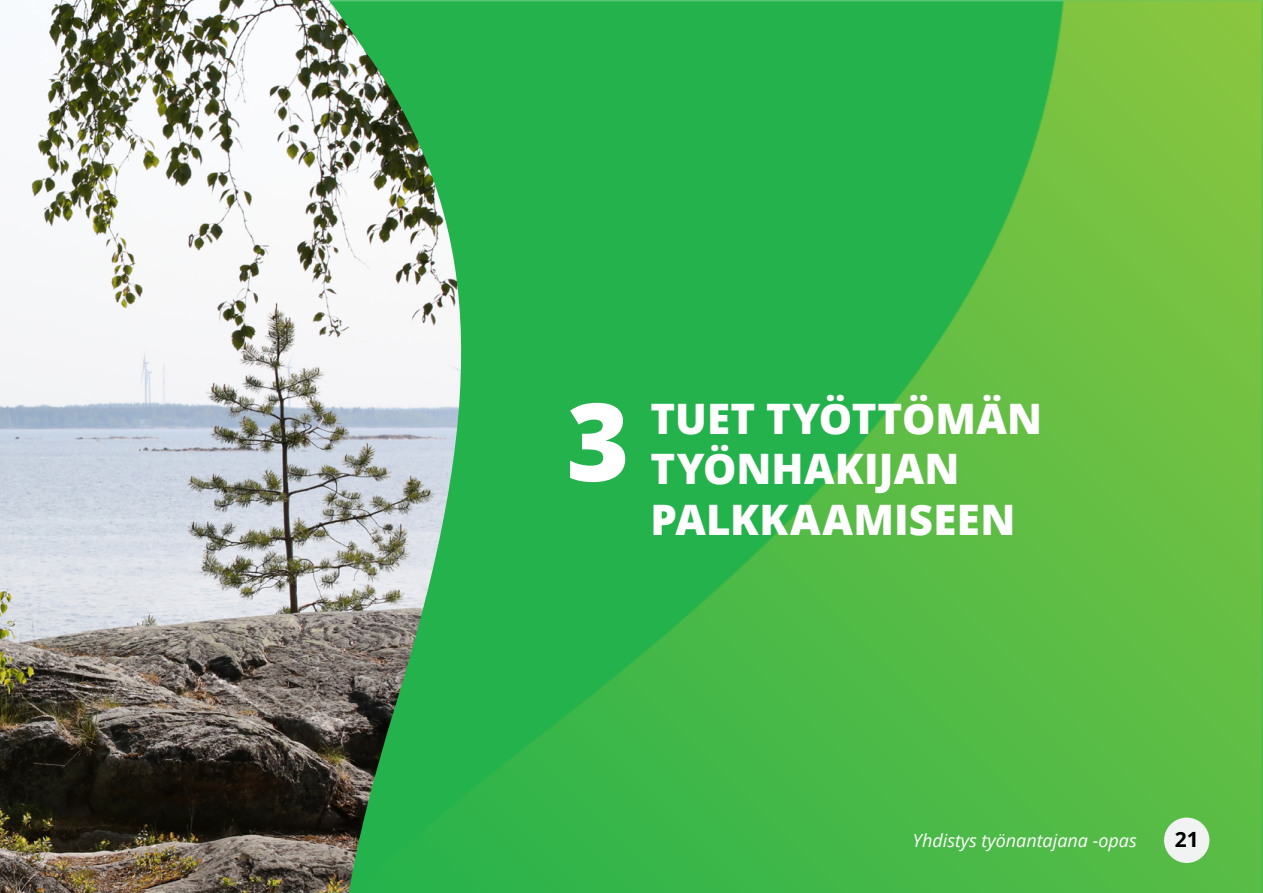
<style>
.page{position:relative;width:1263px;height:893px;background:#fff}
.page>*{position:absolute;margin:0;border:0;box-sizing:border-box;transform-origin:0 0}
.t1{font:800 108px "Open Sans";color:#fff}
.t2{font:800 42px/50.4px "Open Sans";letter-spacing:.005em;color:#fff}
.t3{font:700 21px "Open Sans";color:#000}
.t4{font:italic 18px "Open Sans";color:#fff}
</style>
<div class="page">
<img style="left:487px;top:0;width:776px;height:893px">
<img style="left:0;top:0;width:487px;height:893px">
<div style="left:1164px;top:818px;width:45px;height:45px;background:#f1f2f2;border-radius:50%"></div>
<h1 class="t1" style="left:566px;top:360px;width:65px">3</h1>
<p class="t2" style="left:651px;top:391px;width:393px">TUET TYÖTTÖMÄN<br>TYÖNHAKIJAN<br>PALKKAAMISEEN</p>
<p class="t4" style="left:913px;top:828px;width:225px">Yhdistys työnantajana -opas</p>
<p class="t3" style="left:1175px;top:825px;width:25px">21</p>
</div>
